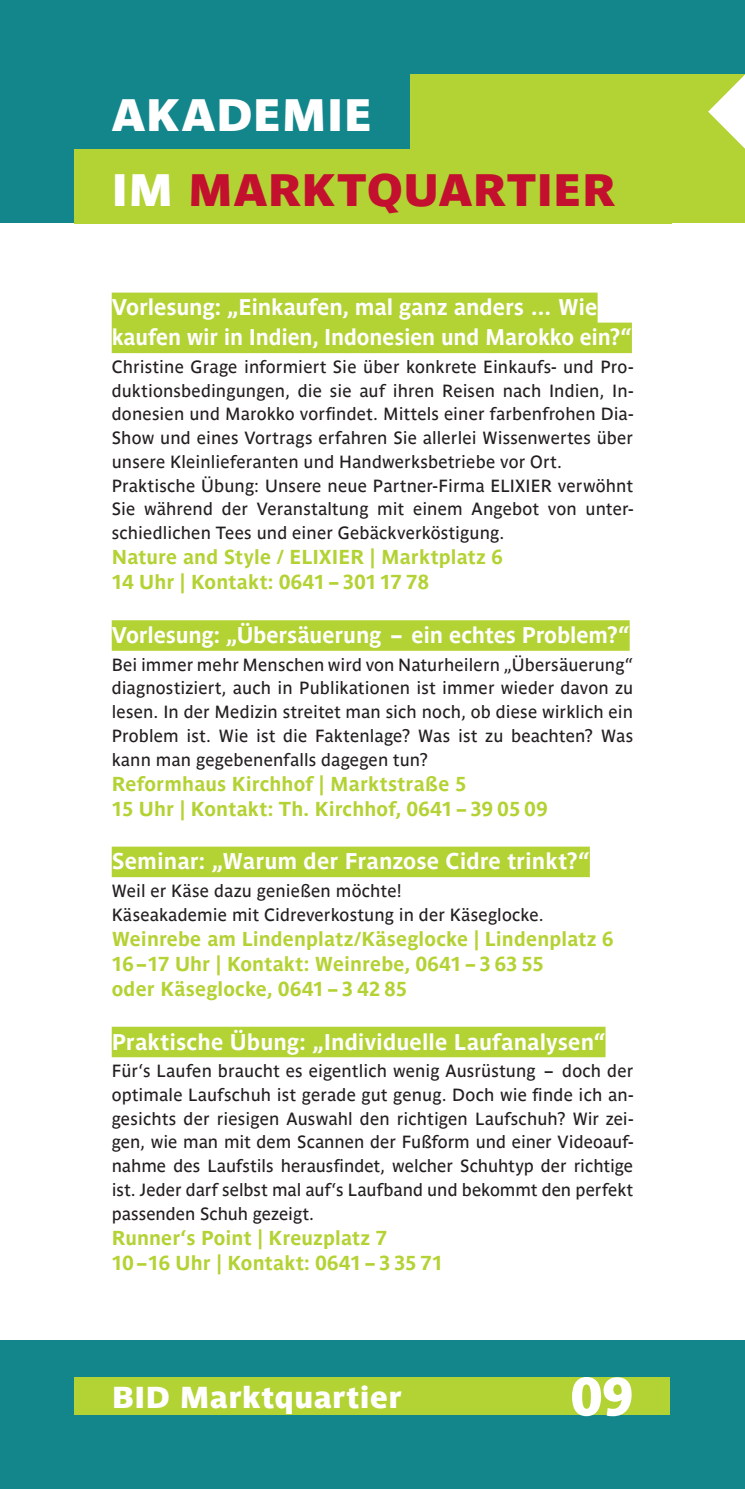
<style>
.page{position:relative;width:745px;height:1489px;background:#fff}
.page>*{position:absolute;margin:0;border:0;box-sizing:border-box;transform-origin:0 0}
.t1{font:52.5px "Parisine Sombre";color:#fff}
.t2{font:45px/75px "Parisine Sombre";letter-spacing:.02em;color:#c3102e}
.t3{font:30px "Parisine Sombre";letter-spacing:.02em;color:#fff}
.t4{font:700 22.5px/30px "Parisine";letter-spacing:-.005em;color:#fff}
.t5{font:700 20px/25px "Parisine";letter-spacing:.005em;color:#b3d234}
.t6{font:17.5px/23.8px "Parisine";letter-spacing:.01em;color:#231f20}
.s1{color:#fff}
</style>
<div class="page">
<div style="left:0;top:1339px;width:744px;height:149px;background:#12868b"></div>
<div style="left:0;top:0;width:744px;height:223px;background:#12868b"></div>
<div style="left:74px;top:1377px;width:596px;height:37px;background:#b3d234"></div>
<div style="left:74px;top:149px;width:597px;height:74px;background:#b3d234"></div>
<div style="left:409px;top:74px;width:335px;height:149px;background:#b3d234"></div>
<svg style="left:708px;top:75px;width:36px;height:73px"></svg>
<div style="left:112px;top:292px;width:485px;height:31px;background:#b3d234"></div>
<div style="left:112px;top:322px;width:519px;height:31px;background:#b3d234"></div>
<div style="left:112px;top:620px;width:517px;height:30px;background:#b3d234"></div>
<div style="left:112px;top:846px;width:477px;height:31px;background:#b3d234"></div>
<div style="left:112px;top:1026px;width:493px;height:31px;background:#b3d234"></div>
<h2 class="t2" style="left:112px;top:77px;width:505px"><span class="s1">AKADEMIE<br>IM</span> MARKTQUARTIER</h2>
<p class="t4" style="left:112px;top:292px;width:521px">Vorlesung: „Einkaufen, mal ganz anders … Wie kaufen wir in Indien, Indonesien und Marokko ein?“</p>
<p class="t6" style="left:112px;top:355px;width:522px">Christine Grage informiert Sie über konkrete Einkaufs- und Pro&shy;duktionsbedingungen, die sie auf ihren Reisen nach Indien, In&shy;donesien und Marokko vorfindet. Mittels einer farbenfrohen Dia-Show und eines Vortrags erfahren Sie allerlei Wissenwertes über unsere Kleinlieferanten und Handwerksbetriebe vor Ort.<br>Praktische Übung: Unsere neue Partner-Firma ELIXIER verwöhnt Sie während der Veranstaltung mit einem Angebot von unter&shy;schiedlichen Tees und einer Gebäckverköstigung.</p>
<p class="t5" style="left:112px;top:544px;width:392px">Nature and Style / ELIXIER | Marktplatz 6<br>14 Uhr | Kontakt: 0641–301 17 78</p>
<p class="t4" style="left:112px;top:620px;width:519px">Vorlesung: „Übersäuerung – ein echtes Problem?“</p>
<p class="t6" style="left:112px;top:652px;width:522px;text-align:justify">Bei immer mehr Menschen wird von Naturheilern „Übersäuerung“ diagnostiziert, auch in Publikationen ist immer wieder davon zu lesen. In der Medizin streitet man sich noch, ob diese wirklich ein Problem ist. Wie ist die Faktenlage? Was ist zu beachten? Was kann man gegebenenfalls dagegen tun?</p>
<p class="t5" style="left:112px;top:771px;width:437px">Reformhaus Kirchhof | Marktstraße 5<br>15 Uhr | Kontakt: Th. Kirchhof, 0641–39 05 09</p>
<p class="t4" style="left:112px;top:846px;width:479px">Seminar: „Warum der Franzose Cidre trinkt?“</p>
<p class="t6" style="left:112px;top:878px;width:433px">Weil er Käse dazu genießen möchte!<br>Käseakademie mit Cidreverkostung in der Käseglocke.</p>
<p class="t5" style="left:112px;top:926px;width:503px">Weinrebe am Lindenplatz/Käseglocke | Lindenplatz 6<br>16–17 Uhr | Kontakt: Weinrebe, 0641–3 63 55<br>oder Käseglocke, 0641–3 42 85</p>
<p class="t4" style="left:112px;top:1026px;width:495px">Praktische Übung: „Individuelle Laufanalysen“</p>
<p class="t6" style="left:112px;top:1058px;width:522px;text-align:justify">Für‘s Laufen braucht es eigentlich wenig Ausrüstung – doch der optimale Laufschuh ist gerade gut genug. Doch wie finde ich an&shy;gesichts der riesigen Auswahl den richtigen Laufschuh? Wir zei&shy;gen, wie man mit dem Scannen der Fußform und einer Videoauf&shy;nahme des Laufstils herausfindet, welcher Schuhtyp der richtige ist. Jeder darf selbst mal auf‘s Laufband und bekommt den perfekt passenden Schuh gezeigt.</p>
<p class="t5" style="left:112px;top:1224px;width:333px">Runner‘s Point | Kreuzplatz 7<br>10–16 Uhr | Kontakt: 0641–3 35 71</p>
<h3 class="t3" style="left:112px;top:1379px;width:291px">BID Marktquartier</h3>
<h1 class="t1" style="left:571px;top:1365px;width:63px">09</h1>
</div>
